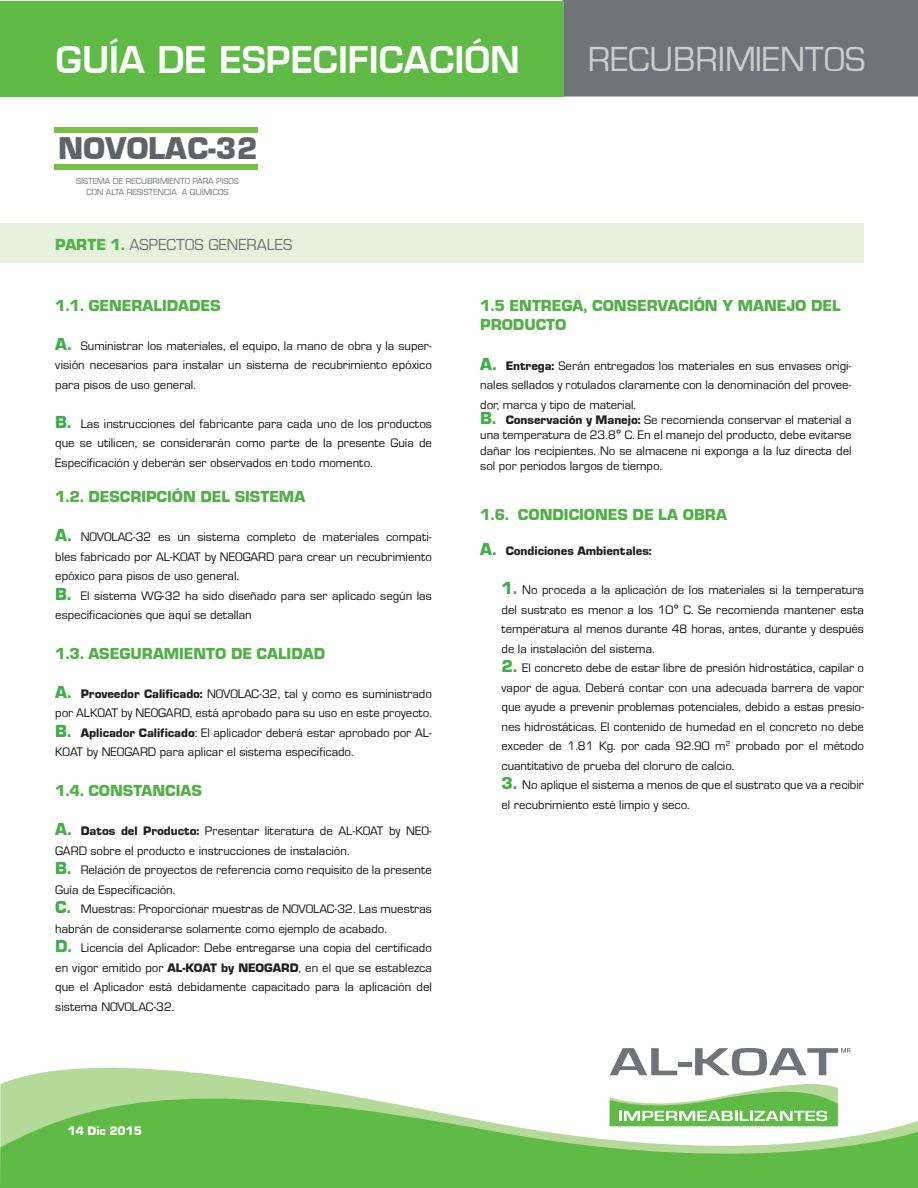
<style>
.page{position:relative;width:918px;height:1188px;background:#fff}
.page>*{position:absolute;margin:0;border:0;box-sizing:border-box;transform-origin:0 0}
.t1{font:600 36px "Eurostile LT Std";color:#fff}
.Estilo_de_párrafo_1{font:36px "Eurostile Roman DTC";color:#cdcdce}
.t2{font:32.55px "Eurostile Black DTC";color:#5f6369}
.t3{font:16.5px/19.8px "Eurostile Black DTC";color:#52b047}
.t4{font:16.5px "Eurostile Roman DTC";color:#707378}
.letras{font:12.75px/19.5px "Eurostile Roman DTC";color:#0f120f;text-align:justify}
.NUMEROS{font:12.75px/19.5px "Eurostile Roman DTC";color:#0f120f;text-align:justify}
.letras-2{font:12.75px "Eurostile Black DTC";color:#231f20}
.Estilo_de_párrafo_1-2{font:12.75px "Eurostile Black DTC";color:#fff}
.t5{font:9px "Eurostile Roman DTC";color:#707378}
.s1{font-family:"Eurostile Black DTC";color:#52b047}
.s2{font-family:"Eurostile Black DTC";font-size:18px;color:#40ae49}
.s3{font-family:"Eurostile Black DTC";color:#231f20}
.s4{font-family:"Fabrica"}
.s5{font-size:18px;color:#40ae49}
</style>
<div class="page">
<div style="left:562px;top:0;width:356px;height:97px;background:#717379"></div>
<div style="left:0;top:1px;width:564px;height:96px;background:#60bb46"></div>
<svg style="left:12px;top:1048px;width:839px;height:32px"></svg>
<svg style="left:0;top:1080px;width:918px;height:108px;fill:#60bb46"></svg>
<svg style="left:610px;top:1048px;width:240px;height:78px"></svg>
<div style="left:0;top:223px;width:864px;height:40px;background:#e6f2dd"></div>
<div style="left:54px;top:127px;width:204px;height:5px;background:#79c142"></div>
<div style="left:54px;top:165px;width:204px;height:5px;background:#79c142"></div>
<p class="t1" style="left:56px;top:38px;width:466px">GUÍA DE ESPECIFICACIÓN</p>
<p class="Estilo_de_párrafo_1" style="left:588px;top:40px;width:279px">RECUBRIMIENTOS</p>
<h2 class="t2" style="left:58px;top:130px;width:201px">NOVOLAC-32</h2>
<p class="t5" style="left:76px;top:177px;width:164px">SISTEMA DE RECUBRIMIENTO PARA PISOS</p>
<p class="t5" style="left:87px;top:188px;width:143px">CON ALTA RESISTENCIA A QUÍMICOS</p>
<p class="t4" style="left:55px;top:236px;width:238px"><span class="s1">PARTE 1.</span> ASPECTOS GENERALES</p>
<p class="t3" style="left:55px;top:295px;width:167px">1.1. GENERALIDADES</p>
<p class="letras" style="left:55px;top:336px;width:378px"><span class="s2">A.</span> Suministrar los materiales, el equipo, la mano de obra y la super&shy;visión necesarios para instalar un sistema de recubrimiento epóxico para pisos de uso general.</p>
<p class="letras" style="left:55px;top:414px;width:378px"><span class="s2">B.</span> Las instrucciones del fabricante para cada uno de los productos que se utilicen, se considerarán como parte de la presente Guía de Especificación y deberán ser observados en todo momento.</p>
<p class="t3" style="left:55px;top:487px;width:251px">1.2. DESCRIPCIÓN DEL SISTEMA</p>
<p class="letras" style="left:55px;top:528px;width:378px"><span class="s2">A.</span> NOVOLAC-32 es un sistema completo de materiales compati&shy;bles fabricado por AL-KOAT by NEOGARD para crear un recubrimiento epóxico para pisos de uso general.</p>
<p class="letras" style="left:55px;top:586px;width:378px"><span class="s2">B.</span> El sistema WG-32 ha sido diseñado para ser aplicado según las especificaciones que aquí se detallan</p>
<p class="t3" style="left:55px;top:643px;width:271px">1.3. ASEGURAMIENTO DE CALIDAD</p>
<p class="letras" style="left:55px;top:684px;width:378px"><span class="s2">A.</span> <span class="s3">Proveedor Calificado:</span> NOVOLAC-32, tal y como es suministrado por ALKOAT by NEOGARD, está aprobado para su uso en este proyecto.</p>
<p class="letras" style="left:55px;top:723px;width:378px"><span class="s2">B.</span> <span class="s3">Aplicador Calificado</span>: El aplicador deberá estar aprobado por AL-<br>KOAT by NEOGARD para aplicar el sistema especificado.</p>
<p class="t3" style="left:55px;top:781px;width:148px">1.4. CONSTANCIAS</p>
<p class="letras" style="left:55px;top:822px;width:378px"><span class="s2">A.</span> <span class="s3">Datos del Producto:</span> Presentar literatura de AL-KOAT by NEO-<br>GARD sobre el producto e instrucciones de instalación.</p>
<p class="letras" style="left:55px;top:861px;width:378px"><span class="s2">B.</span> Relación de proyectos de referencia como requisito de la presente<br>Guía de Especificación.</p>
<p class="letras" style="left:55px;top:900px;width:378px"><span class="s2">C.</span> Muestras: Proporcionar muestras de NOVOLAC-32. Las muestras habrán de considerarse solamente como ejemplo de acabado.</p>
<p class="letras" style="left:55px;top:939px;width:378px"><span class="s2">D.</span> Licencia del Aplicador: Debe entregarse una copia del certificado en vigor emitido por <span class="s3">AL-KOAT by NEOGARD</span>, en el que se establezca que el Aplicador está debidamente capacitado para la aplicación del sistema NOVOLAC-32.</p>
<p class="Estilo_de_párrafo_1-2" style="left:68px;top:1124px;width:76px">14 Dic 2015</p>
<p class="t3" style="left:480px;top:295px;width:362px">1.5 ENTREGA, CONSERVACIÓN Y MANEJO DEL<br>PRODUCTO</p>
<p class="letras" style="left:480px;top:356px;width:373px"><span class="s2">A.</span> <span class="s3">Entrega:</span> Serán entregados los materiales en sus envases origi&shy;nales sellados y rotulados claramente con la denominación del provee&shy;dor, marca y tipo de material.</p>
<p class="letras" style="left:480px;top:412px;width:373px;line-height:15.3px"><span class="s2">B.</span> <span class="s3">Conservación y Manejo:</span> Se recomienda conservar el material a una temperatura de 23.8<span class="s4">°</span> C. En el manejo del producto, debe evitarse dañar los recipientes. No se almacene ni exponga a la luz directa del sol por periodos largos de tiempo.</p>
<p class="t3" style="left:480px;top:505px;width:248px">1.6. CONDICIONES DE LA OBRA</p>
<p class="letras-2" style="left:480px;top:544px;width:173px"><span class="s5">A.</span> Condiciones Ambientales:</p>
<p class="NUMEROS" style="left:502px;top:580px;width:364px"><span class="s2">1.</span> No proceda a la aplicación de los materiales si la temperatura del sustrato es menor a los 10<span class="s4">°</span> C. Se recomienda mantener esta temperatura al menos durante 48 horas, antes, durante y después de la instalación del sistema.</p>
<p class="NUMEROS" style="left:502px;top:658px;width:364px"><span class="s2">2.</span> El concreto debe de estar libre de presión hidrostática, capilar o vapor de agua. Deberá contar con una adecuada barrera de vapor que ayude a prevenir problemas potenciales, debido a estas presio&shy;nes hidrostáticas. El contenido de humedad en el concreto no debe exceder de 1.81 Kg. por cada 92.90 m<sup>2</sup> probado por el método cuantitativo de prueba del cloruro de calcio.</p>
<p class="NUMEROS" style="left:502px;top:775px;width:364px"><span class="s2">3.</span> No aplique el sistema a menos de que el sustrato que va a recibir el recubrimiento esté limpio y seco.</p>
</div>
